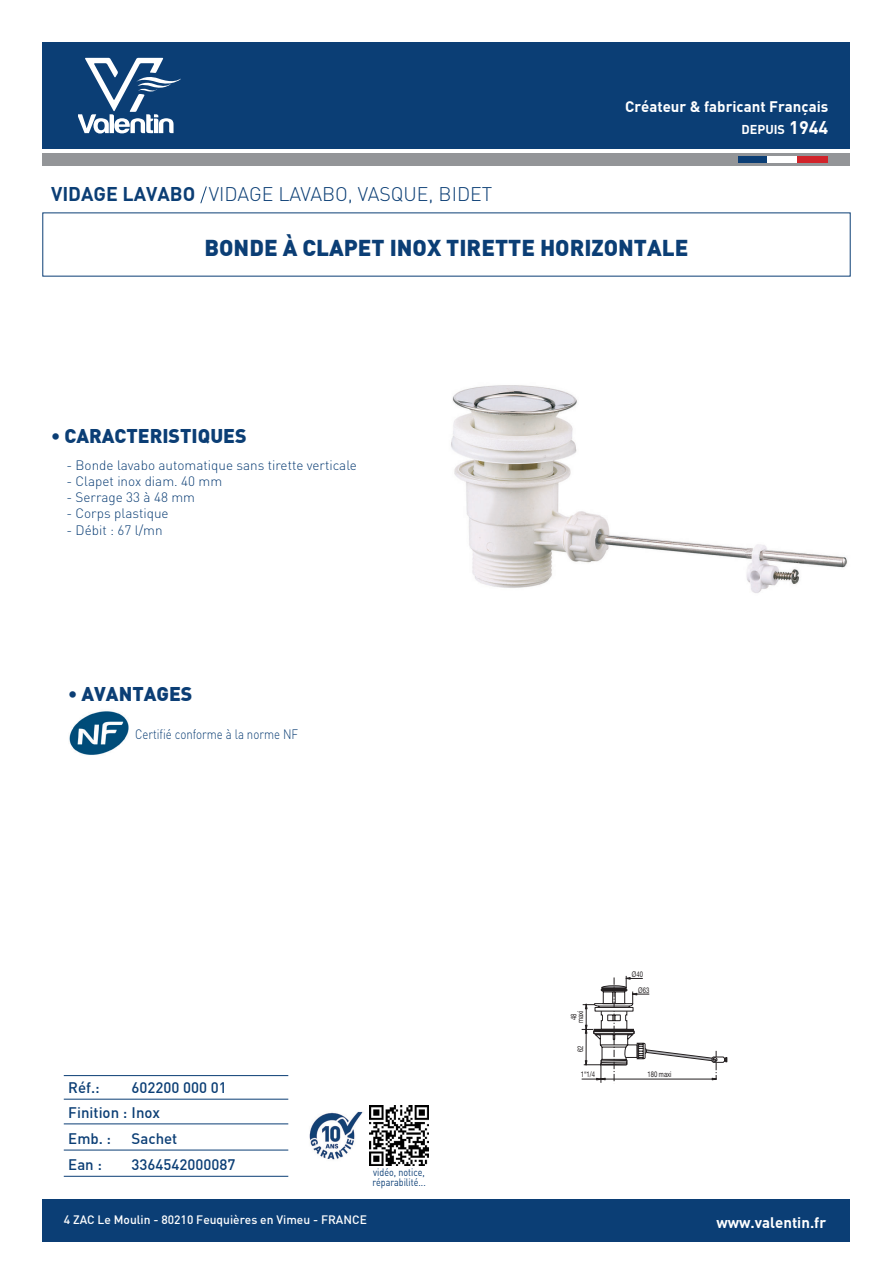
<style>
.page{position:relative;width:893px;height:1263px;background:#fff}
.page>*{position:absolute;margin:0;border:0;box-sizing:border-box;transform-origin:0 0}
.t1{font:22.5px "DIN Black";color:#0b3e75}
.t2{font:19.5px "DINBLACK Black";color:#0b3e75}
.t3{font:300 19.5px "DIN";color:#0b3e75}
.t4{font:19.5px "DIN Bold";color:#0b3e75}
.t5{font:15px "DINMEDIUM Medium";color:#0b3e75}
.t6{font:15px "DINBOLD Bold";color:#fff}
.t7{font:300 13.5px "DIN";color:#0b3e75}
.t8{font:300 13.5px "DIN";color:#0b3e75;scale:.85 1}
.t9{font:12.6px "DINBOLD Bold";color:#fff}
.t10{font:12px "DINMEDIUM Medium";color:#fff}
.t11{font:10.5px/9.8px "DINREGULAR";color:#0b3e75;scale:.85 1}
.t12{font:7.8px/15.3px "Helvetica Neue LT Std";color:#231f20;scale:.75 1}
.s1{font-size:18px}
</style>
<div class="page">
<div style="left:43px;top:43px;width:807px;height:106px;background:#0b3e75"></div>
<div style="left:43px;top:1199px;width:807px;height:43px;background:#0b3e75"></div>
<svg style="left:79px;top:58px;width:102px;height:76px"></svg>
<div style="left:43px;top:153px;width:807px;height:13px;background:#939598"></div>
<div style="left:738px;top:156px;width:30px;height:7px;background:#0b3e75"></div>
<div style="left:768px;top:156px;width:30px;height:7px;background:#fff"></div>
<div style="left:798px;top:156px;width:30px;height:7px;background:#d1232a"></div>
<svg style="left:582px;top:976px;width:145px;height:107px"></svg>
<svg style="left:595px;top:1007px;width:38px;height:4px"></svg>
<img style="left:309px;top:1111px;width:54px;height:49px">
<img style="left:369px;top:1106px;width:60px;height:59px">
<hr style="left:64px;top:1075px;width:224px;height:1px;background:#0b3e75">
<hr style="left:64px;top:1123px;width:224px;height:1px;background:#0b3e75">
<hr style="left:64px;top:1150px;width:224px;height:1px;background:#0b3e75">
<hr style="left:64px;top:1176px;width:224px;height:1px;background:#0b3e75">
<hr style="left:64px;top:1099px;width:224px;height:1px;background:#0b3e75">
<img style="left:451px;top:385px;width:396px;height:208px">
<svg style="left:200px;top:186px;width:7px;height:17px"></svg>
<img style="left:69px;top:711px;width:60px;height:44px">
<p class="t4" style="left:51px;top:181px;width:146px">VIDAGE LAVABO</p>
<p class="t3" style="left:209px;top:182px;width:285px">VIDAGE LAVABO, VASQUE, BIDET</p>
<p class="t6" style="left:625px;top:97px;width:205px">Créateur &amp; fabricant Français</p>
<p class="t9" style="left:741px;top:121px;width:88px">DEPUIS <span class="s1">1944</span></p>
<p class="t1" style="left:205px;top:233px;width:485px">BONDE À CLAPET INOX TIRETTE HORIZONTALE</p>
<p class="t2" style="left:51px;top:423px;width:197px">• CARACTERISTIQUES</p>
<p class="t7" style="left:66px;top:457px;width:292px">- Bonde lavabo automatique sans tirette verticale</p>
<p class="t7" style="left:66px;top:473px;width:157px">- Clapet inox diam. 40 mm</p>
<p class="t7" style="left:66px;top:489px;width:130px">- Serrage 33 à 48 mm</p>
<p class="t7" style="left:66px;top:505px;width:104px">- Corps plastique</p>
<p class="t7" style="left:66px;top:521px;width:98px">- Débit : 67 l/mn</p>
<p class="t2" style="left:68px;top:680px;width:126px">• AVANTAGES</p>
<p class="t8" style="left:135px;top:726px;width:193px">Certifié conforme à la norme NF</p>
<p class="t5" style="left:68px;top:1078px;width:33px">Réf.:</p>
<p class="t5" style="left:68px;top:1103px;width:93px">Finition : Inox</p>
<p class="t5" style="left:68px;top:1129px;width:44px">Emb. :</p>
<p class="t5" style="left:68px;top:1155px;width:35px">Ean :</p>
<p class="t5" style="left:132px;top:1078px;width:97px">602200 000 01</p>
<p class="t5" style="left:132px;top:1129px;width:47px">Sachet</p>
<p class="t5" style="left:132px;top:1155px;width:105px">3364542000087</p>
<p class="t11" style="left:372px;top:1167px;width:64px">vidéo, notice, réparabilité...</p>
<p class="t12" style="left:570px;top:1023px;width:18px;line-height:6.8px;text-align:center;rotate:-90deg">48 maxi</p>
<p class="t12" style="left:573px;top:1052px;width:10px;rotate:-90deg">62</p>
<p class="t12" style="left:638px;top:967px;width:16px;text-indent:-6px">Ø40<br>Ø63</p>
<p class="t12" style="left:581px;top:1067px;width:21px">1“1/4</p>
<p class="t12" style="left:647px;top:1067px;width:34px">180 maxi</p>
<p class="t10" style="left:64px;top:1212px;width:305px">4 ZAC Le Moulin - 80210 Feuquières en Vimeu - FRANCE</p>
<p class="t6" style="left:716px;top:1212px;width:111px">www.valentin.fr</p>
</div>
